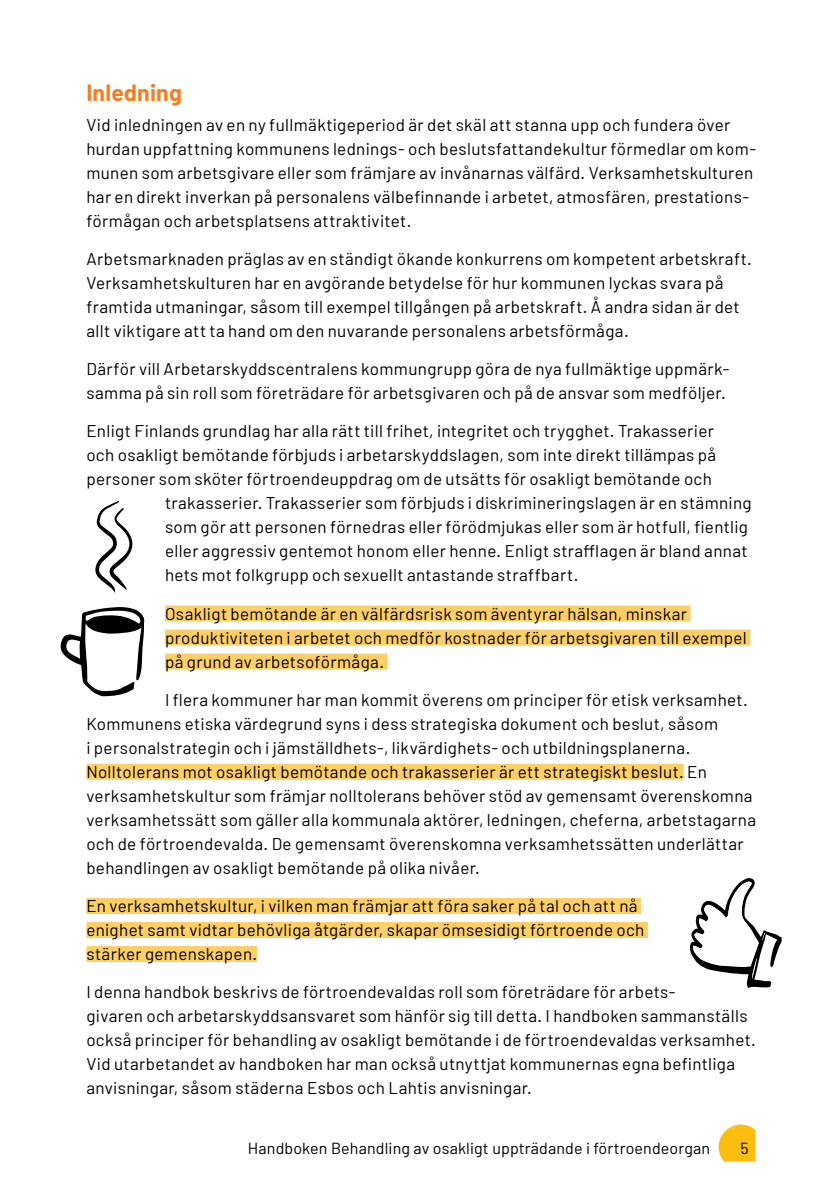
<style>
.page{position:relative;width:840px;height:1191px;background:#fff}
.page>*{position:absolute;margin:0;border:0;box-sizing:border-box;transform-origin:0 0}
.t1{font:700 23px "Barlow";letter-spacing:.01em;color:#f57d20}
.t2{font:17px/24px "Barlow";letter-spacing:.02em;color:#000}
.t3{font:16px "Barlow";letter-spacing:.01em;color:#000}
</style>
<div class="page">
<svg style="left:718px;top:1124px;width:37px;height:37px"></svg>
<div style="left:165px;top:605px;width:525px;height:16px;background:#ffcf67"></div>
<div style="left:165px;top:629px;width:584px;height:16px;background:#ffcf67"></div>
<div style="left:165px;top:653px;width:222px;height:16px;background:#ffcf67"></div>
<div style="left:86px;top:763px;width:597px;height:16px;background:#ffcf67"></div>
<div style="left:86px;top:898px;width:554px;height:16px;background:#ffcf67"></div>
<div style="left:86px;top:922px;width:561px;height:16px;background:#ffcf67"></div>
<div style="left:86px;top:946px;width:171px;height:16px;background:#ffcf67"></div>
<svg style="left:95px;top:501px;width:38px;height:91px"></svg>
<svg style="left:60px;top:607px;width:84px;height:89px"></svg>
<svg style="left:690px;top:878px;width:92px;height:110px"></svg>
<h1 class="t1" style="left:86px;top:78px;width:97px">Inledning</h1>
<p class="t2" style="left:86px;top:112px;width:670px">Vid inledningen av en ny fullmäktigeperiod är det skäl att stanna upp och fundera över hurdan uppfattning kommunens lednings- och beslutsfattandekultur förmedlar om kom&shy;munen som arbetsgivare eller som främjare av invånarnas välfärd. Verksamhetskulturen har en direkt inverkan på personalens välbefinnande i arbetet, atmosfären, prestations&shy;förmågan och arbetsplatsens attraktivitet.</p>
<p class="t2" style="left:86px;top:246px;width:666px">Arbetsmarknaden präglas av en ständigt ökande konkurrens om kompetent arbetskraft.<br>Verksamhetskulturen har en avgörande betydelse för hur kommunen lyckas svara på framtida utmaningar, såsom till exempel tillgången på arbetskraft. Å andra sidan är det allt viktigare att ta hand om den nuvarande personalens arbetsförmåga.</p>
<p class="t2" style="left:86px;top:356px;width:644px">Därför vill Arbetarskyddscentralens kommungrupp göra de nya fullmäktige uppmärk&shy;samma på sin roll som företrädare för arbetsgivaren och på de ansvar som medföljer.</p>
<p class="t2" style="left:86px;top:419px;width:628px">Enligt Finlands grundlag har alla rätt till frihet, integritet och trygghet. Trakasserier</p>
<p class="t2" style="left:86px;top:443px;width:631px">och osakligt bemötande förbjuds i arbetarskyddslagen, som inte direkt tillämpas på</p>
<p class="t2" style="left:86px;top:467px;width:626px">personer som sköter förtroendeuppdrag om de utsätts för osakligt bemötande och</p>
<p class="t2" style="left:165px;top:491px;width:588px">trakasserier. Trakasserier som förbjuds i diskrimineringslagen är en stämning</p>
<p class="t2" style="left:165px;top:515px;width:584px">som gör att personen förnedras eller förödmjukas eller som är hotfull, fientlig</p>
<p class="t2" style="left:165px;top:539px;width:584px">eller aggressiv gentemot honom eller henne. Enligt strafflagen är bland annat</p>
<p class="t2" style="left:165px;top:563px;width:414px">hets mot folkgrupp och sexuellt antastande straffbart.</p>
<p class="t2" style="left:165px;top:601px;width:583px">Osakligt bemötande är en välfärdsrisk som äventyrar hälsan, minskar produktiviteten i arbetet och medför kostnader för arbetsgivaren till exempel på grund av arbetsoförmåga.</p>
<p class="t2" style="left:86px;top:687px;width:671px;text-indent:79px">I flera kommuner har man kommit överens om principer för etisk verksamhet.<br>Kommunens etiska värdegrund syns i dess strategiska dokument och beslut, såsom<br>i personalstrategin och i jämställdhets-, likvärdighets- och utbildningsplanerna.<br>Nolltolerans mot osakligt bemötande och trakasserier är ett strategiskt beslut. En verksamhetskultur som främjar nolltolerans behöver stöd av gemensamt överenskomna verksamhetssätt som gäller alla kommunala aktörer, ledningen, cheferna, arbetstagarna och de förtroendevalda. De gemensamt överenskomna verksamhetssätten underlättar behandlingen av osakligt bemötande på olika nivåer.</p>
<p class="t2" style="left:86px;top:893px;width:559px">En verksamhetskultur, i vilken man främjar att föra saker på tal och att nå enighet samt vidtar behövliga åtgärder, skapar ömsesidigt förtroende och stärker gemenskapen.</p>
<p class="t2" style="left:86px;top:979px;width:670px">I denna handbok beskrivs de förtroendevaldas roll som företrädare för arbets-<br>givaren och arbetarskyddsansvaret som hänför sig till detta. I handboken sammanställs också principer för behandling av osakligt bemötande i de förtroendevaldas verksamhet.<br>Vid utarbetandet av handboken har man också utnyttjat kommunernas egna befintliga anvisningar, såsom städerna Esbos och Lahtis anvisningar.</p>
<p class="t3" style="left:248px;top:1138px;width:463px">Handboken Behandling av osakligt uppträdande i förtroendeorgan</p>
<p class="t3" style="left:740px;top:1138px;width:10px">5</p>
</div>
